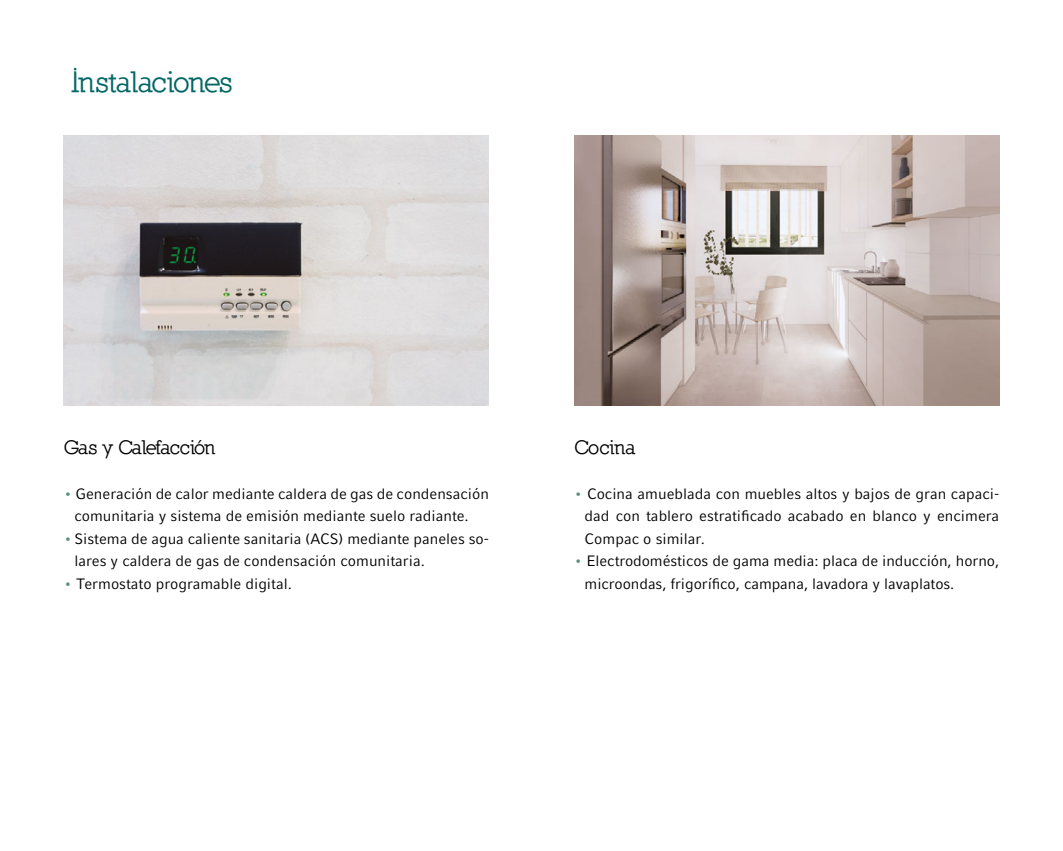
<style>
.page{position:relative;width:1063px;height:851px;background:#fff}
.page>*{position:absolute;margin:0;border:0;box-sizing:border-box;transform-origin:0 0}
.t1{font:700 30px "Nilland";letter-spacing:-.03em;color:#046766}
.t2{font:700 20px "Nilland";letter-spacing:-.02em;color:#000}
.t3{font:15px/22.5px "Compatil Fact LT";color:#000}
.s1{color:#5b917f}
</style>
<div class="page">
<img style="left:64px;top:135px;width:425px;height:270px">
<img style="left:574px;top:135px;width:425px;height:270px">
<h1 class="t1" style="left:71px;top:64px;width:163px">Instalaciones</h1>
<h2 class="t2" style="left:64px;top:435px;width:153px">Gas y Calefacción</h2>
<p class="t3" style="left:74px;top:482px;width:416px;text-indent:-11px"><span class="s1">•</span> Generación de calor mediante caldera de gas de condensación comunitaria y sistema de emisión mediante suelo radiante.</p>
<p class="t3" style="left:74px;top:527px;width:416px;text-indent:-11px"><span class="s1">•</span> Sistema de agua caliente sanitaria (ACS) mediante paneles so&shy;lares y caldera de gas de condensación comunitaria.</p>
<p class="t3" style="left:64px;top:572px;width:230px"><span class="s1">•</span> Termostato programable digital.</p>
<h2 class="t2" style="left:574px;top:435px;width:63px">Cocina</h2>
<p class="t3" style="left:585px;top:482px;width:416px;text-align:justify;text-indent:-11px"><span class="s1">•</span> Cocina amueblada con muebles altos y bajos de gran capaci&shy;dad con tablero estratificado acabado en blanco y encimera Compac o similar.</p>
<p class="t3" style="left:585px;top:549px;width:416px;text-indent:-11px"><span class="s1">•</span> Electrodomésticos de gama media: placa de inducción, horno, microondas, frigorífico, campana, lavadora y lavaplatos.</p>
</div>
